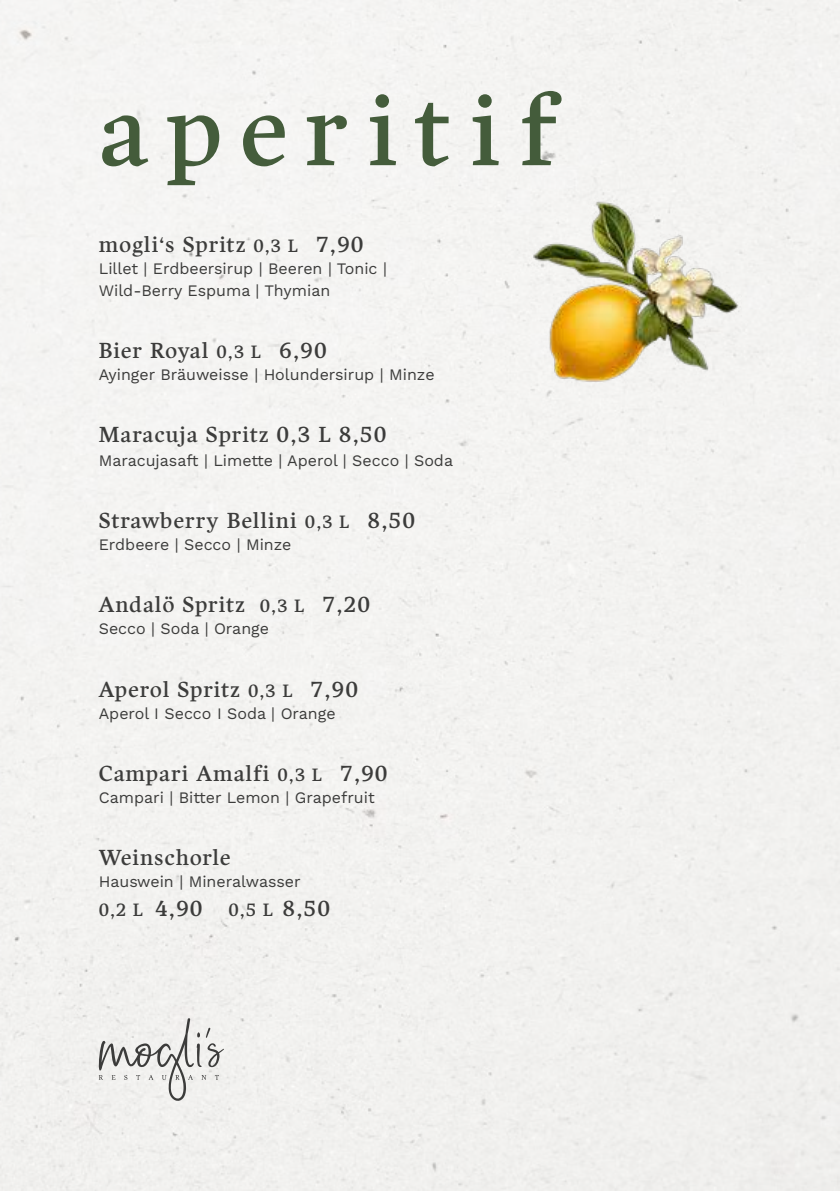
<style>
.page{position:relative;width:840px;height:1191px;background:#fff}
.page>*{position:absolute;margin:0;border:0;box-sizing:border-box;transform-origin:0 0}
.t1{font:100px "Harfang";letter-spacing:.19em;color:#445c3b}
.t2{font:22px "Harfang";letter-spacing:.045em;color:#3c3c3b}
.t3{font:18px "Harfang";color:#3c3c3b}
.t4{font:16px/22px "Work Sans";color:#3c3c3b}
.s1{font-size:18px}
.s2{font-size:22px}
</style>
<div class="page">
<div style="left:0;top:0;width:839px;height:1191px;background:#f3f2f0"></div>
<svg style="left:99px;top:1018px;width:125px;height:82px"></svg>
<img style="left:531px;top:186px;width:209px;height:197px">
<h1 class="t1" style="left:99px;top:90px;width:461px">aperitif</h1>
<h2 class="t2" style="left:99px;top:235px;width:266px">mogli‘s Spritz <span class="s1">0,3 L</span> 7,90</h2>
<p class="t4" style="left:99px;top:259px;width:289px">Lillet | Erdbeersirup | Beeren | Tonic |<br>Wild-Berry Espuma | Thymian</p>
<h2 class="t2" style="left:99px;top:341px;width:229px">Bier Royal <span class="s1">0,3 L</span> 6,90</h2>
<p class="t4" style="left:99px;top:365px;width:337px">Ayinger Bräuweisse | Holundersirup | Minze</p>
<h2 class="t2" style="left:99px;top:425px;width:289px">Maracuja Spritz 0,3 L 8,50</h2>
<p class="t4" style="left:99px;top:451px;width:355px">Maracujasaft | Limette | Aperol | Secco | Soda</p>
<h2 class="t2" style="left:99px;top:512px;width:318px">Strawberry Bellini <span class="s1">0,3 L</span> 8,50</h2>
<p class="t4" style="left:99px;top:535px;width:194px">Erdbeere | Secco | Minze</p>
<h2 class="t2" style="left:99px;top:596px;width:273px">Andalö Spritz <span class="s1">0,3 L</span> 7,20</h2>
<p class="t4" style="left:99px;top:619px;width:172px">Secco | Soda | Orange</p>
<h2 class="t2" style="left:99px;top:680px;width:261px">Aperol Spritz <span class="s1">0,3 L</span> 7,90</h2>
<p class="t4" style="left:99px;top:703px;width:238px">Aperol I Secco I Soda | Orange</p>
<h2 class="t2" style="left:99px;top:764px;width:290px">Campari Amalfi <span class="s1">0,3 L</span> 7,90</h2>
<p class="t4" style="left:99px;top:787px;width:277px">Campari | Bitter Lemon | Grapefruit</p>
<h2 class="t2" style="left:99px;top:848px;width:133px">Weinschorle</h2>
<p class="t4" style="left:99px;top:871px;width:203px">Hauswein | Mineralwasser</p>
<p class="t3" style="left:99px;top:902px;width:233px">0,2 L <span class="s2">4,90</span> 0,5 L <span class="s2">8,50</span></p>
</div>
